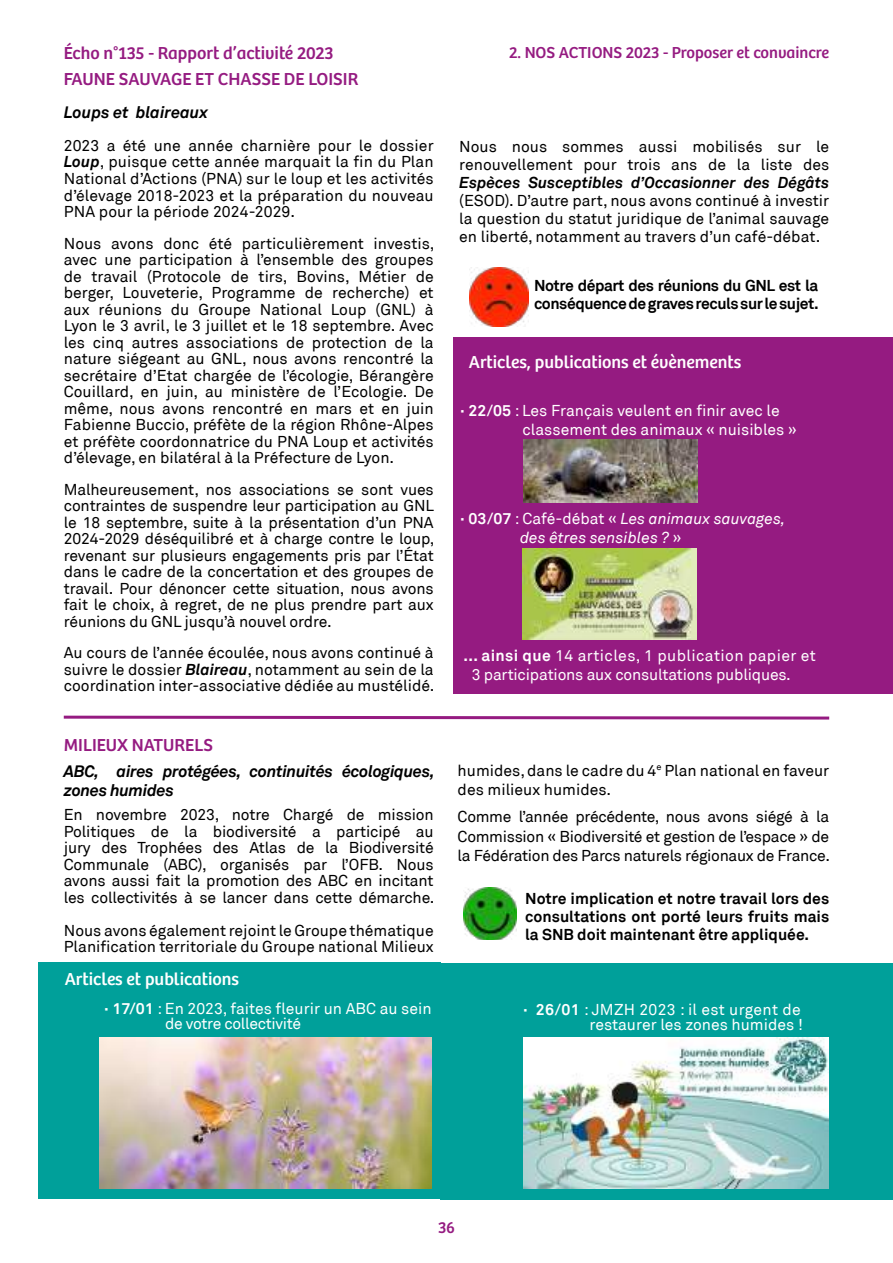
<style>
.page{position:relative;width:893px;height:1263px;background:#fff}
.page>*{position:absolute;margin:0;border:0;box-sizing:border-box;transform-origin:0 0}
.t1{font:18px "Bree";color:#951b81}
.t2{font:18px "Bree";color:#fff}
.t3{font:italic 700 16.5px/19.5px "Akkurat";letter-spacing:-.02em;color:#000}
.t4{font:16.5px "Bree";color:#951b81}
.t5{font:italic 700 16.5px "Akkurat";color:#000}
.t6{font:15.75px/16.5px "Akkurat";color:#000;text-align:justify}
.t7{font:15.75px/15px "Akkurat";color:#fff}
.t8{font:700 15.75px/18px "Akkurat";letter-spacing:-.03em;color:#000;text-align:justify}
.t9{font:italic 15.75px/18.9px "Akkurat";color:#fff}
.t10{font:italic 700 15.75px "Akkurat";color:#000}
.s1{font-weight:700;font-style:italic}
.s2{font-weight:700}
.s3{font-weight:700;font-style:normal}
.s4{font-style:normal}
</style>
<div class="page">
<div style="left:38px;top:962px;width:403px;height:237px;background:#00a09a"></div>
<img style="left:100px;top:1037px;width:331px;height:151px">
<div style="left:441px;top:963px;width:452px;height:236px;background:#00a09a"></div>
<img style="left:523px;top:1037px;width:305px;height:151px">
<img style="left:463px;top:887px;width:53px;height:53px">
<div style="left:816px;top:338px;width:77px;height:356px;background:#951b81"></div>
<div style="left:454px;top:338px;width:381px;height:356px;background:#951b81"></div>
<img style="left:523px;top:439px;width:175px;height:63px">
<img style="left:522px;top:548px;width:174px;height:91px">
<img style="left:469px;top:268px;width:59px;height:58px">
<svg style="left:63px;top:715px;width:767px;height:5px"></svg>
<p class="t1" style="left:64px;top:42px;width:271px">Écho n°135 - Rapport d’activité 2023</p>
<p class="t1" style="left:64px;top:68px;width:296px">FAUNE SAUVAGE ET CHASSE DE LOISIR</p>
<p class="t5" style="left:64px;top:102px;width:146px">Loups et blaireaux</p>
<p class="t6" style="left:64px;top:138px;width:371px">2023 a été une année charnière pour le dossier <span class="s1">Loup</span>, puisque cette année marquait la fin du Plan National d’Actions (PNA) sur le loup et les activités d’élevage 2018-2023 et la préparation du nouveau PNA pour la période 2024-2029.</p>
<p class="t6" style="left:64px;top:235px;width:372px">Nous avons donc été particulièrement investis, avec une participation à l’ensemble des groupes de travail (Protocole de tirs, Bovins, Métier de berger, Louveterie, Programme de recherche) et aux réunions du Groupe National Loup (GNL) à Lyon le 3 avril, le 3 juillet et le 18 septembre. Avec les cinq autres associations de protection de la nature siégeant au GNL, nous avons rencontré la secrétaire d’Etat chargée de l’écologie, Bérangère Couillard, en juin, au ministère de l’Ecologie. De même, nous avons rencontré en mars et en juin Fabienne Buccio, préfète de la région Rhône-Alpes et préfète coordonnatrice du PNA Loup et activités d’élevage, en bilatéral à la Préfecture de Lyon.</p>
<p class="t6" style="left:64px;top:481px;width:372px">Malheureusement, nos associations se sont vues contraintes de suspendre leur participation au GNL le 18 septembre, suite à la présentation d’un PNA 2024-2029 déséquilibré et à charge contre le loup, revenant sur plusieurs engagements pris par l’État dans le cadre de la concertation et des groupes de travail. Pour dénoncer cette situation, nous avons fait le choix, à regret, de ne plus prendre part aux réunions du GNL jusqu’à nouvel ordre.</p>
<p class="t6" style="left:64px;top:645px;width:372px">Au cours de l’année écoulée, nous avons continué à suivre le dossier <span class="s1">Blaireau</span>, notamment au sein de la coordination inter-associative dédiée au mustélidé.</p>
<p class="t1" style="left:64px;top:734px;width:151px">MILIEUX NATURELS</p>
<p class="t3" style="left:64px;top:761px;width:372px">ABC, aires protégées, continuités écologiques, zones humides</p>
<p class="t6" style="left:64px;top:807px;width:372px">En novembre 2023, notre Chargé de mission Politiques de la biodiversité a participé au jury des Trophées des Atlas de la Biodiversité Communale (ABC), organisés par l’OFB. Nous avons aussi fait la promotion des ABC en incitant les collectivités à se lancer dans cette démarche.</p>
<p class="t6" style="left:64px;top:922px;width:371px">Nous avons également rejoint le Groupe thématique<br>Planification territoriale du Groupe national Milieux</p>
<p class="t2" style="left:65px;top:968px;width:176px">Articles et publications</p>
<p class="t7" style="left:165px;top:1002px;width:268px;text-indent:-61px"><span class="s2">· 17/01</span> : En 2023, faites fleurir un ABC au sein de votre collectivité</p>
<p class="t4" style="left:509px;top:42px;width:322px">2. NOS ACTIONS 2023 - Proposer et convaincre</p>
<p class="t6" style="left:459px;top:138px;width:371px;line-height:18px">Nous nous sommes aussi mobilisés sur le renouvellement pour trois ans de la liste des</p>
<p class="t10" style="left:459px;top:172px;width:371px">Espèces Susceptibles d’Occasionner des Dégâts</p>
<p class="t6" style="left:459px;top:192px;width:371px;line-height:18px">(ESOD). D’autre part, nous avons continué à investir la question du statut juridique de l’animal sauvage en liberté, notamment au travers d’un café-débat.</p>
<p class="t8" style="left:534px;top:277px;width:286px">Notre départ des réunions du GNL est la conséquence de graves reculs sur le sujet.</p>
<p class="t2" style="left:469px;top:351px;width:274px">Articles, publications et évènements</p>
<p class="t7" style="left:522px;top:402px;width:276px;line-height:18.9px;text-indent:-62px"><span class="s2">· 22/05</span> : Les Français veulent en finir avec le classement des animaux « nuisibles »</p>
<p class="t9" style="left:520px;top:509px;width:267px;text-indent:-60px"><span class="s3">· 03/07</span> <span class="s4">: Café-débat «</span> Les animaux sauvages, des êtres sensibles ? <span class="s4">»</span></p>
<p class="t7" style="left:472px;top:646px;width:346px;line-height:18.9px;text-indent:-8px"><span class="s2">... ainsi que</span> 14 articles, 1 publication papier et<br>3 participations aux consultations publiques.</p>
<p class="t6" style="left:458px;top:761px;width:373px;line-height:19.5px">humides, dans le cadre du 4<sup>e</sup> Plan national en faveur des milieux humides.</p>
<p class="t6" style="left:458px;top:807px;width:374px;line-height:19.5px">Comme l’année précédente, nous avons siégé à la Commission « Biodiversité et gestion de l’espace » de la Fédération des Parcs naturels régionaux de France.</p>
<p class="t8" style="left:525px;top:889px;width:306px">Notre implication et notre travail lors des consultations ont porté leurs fruits mais la SNB doit maintenant être appliquée.</p>
<p class="t7" style="left:523px;top:1002px;width:281px;text-align:right"><span class="s2">· 26/01</span> : JMZH 2023 : il est urgent de restaurer les zones humides !</p>
<p class="t4" style="left:438px;top:1218px;width:18px">36</p>
</div>
